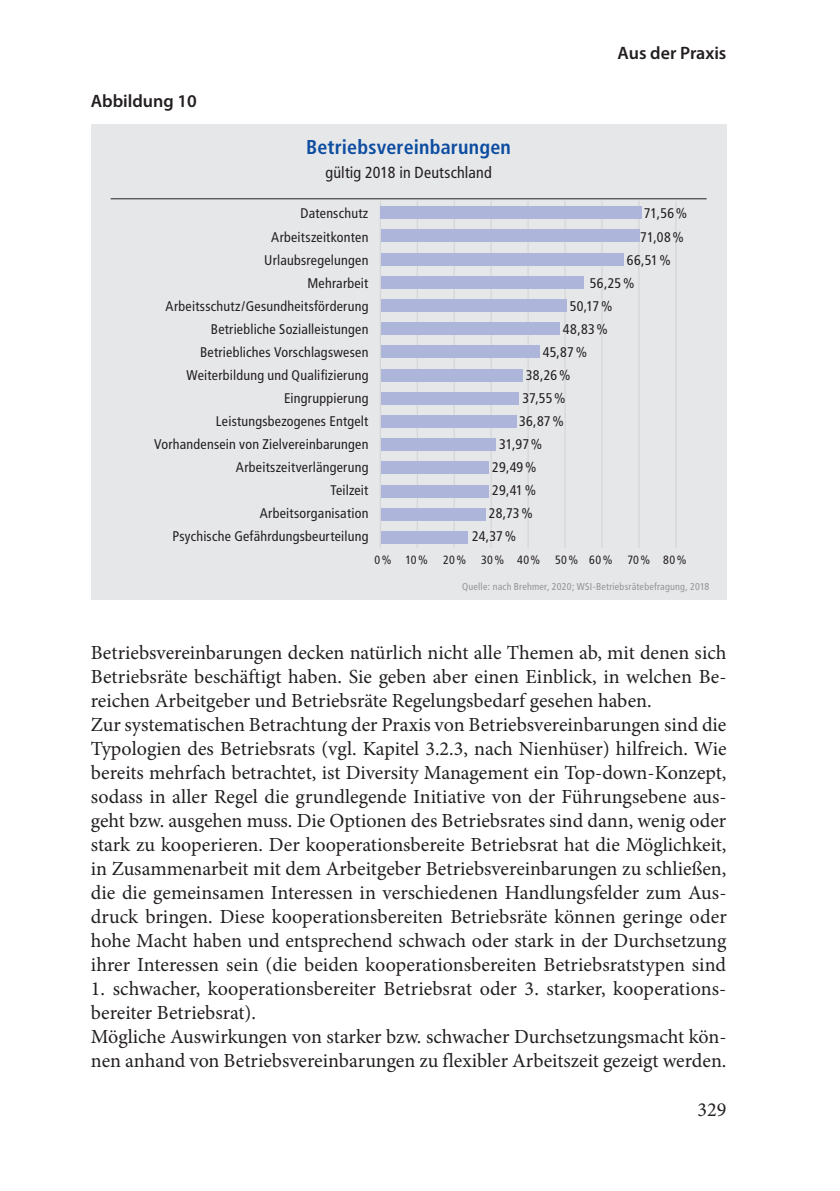
<style>
.page{position:relative;width:840px;height:1191px;background:#fff}
.page>*{position:absolute;margin:0;border:0;box-sizing:border-box;transform-origin:0 0}
.t1{font:20px/24px "Minion Pro";color:#231f20}
.t2{font:700 condensed 20px "Frutiger";letter-spacing:.01em;color:#0d4da1}
.t3{font:600 18px "Myriad Pro";color:#231f20}
.t4{font:condensed 16px "Frutiger";letter-spacing:.01em;color:#231f20}
.t5{font:condensed 14px/23px "Frutiger";letter-spacing:.015em;color:#231f20;text-align:right}
.t6{font:condensed 12px "Frutiger";letter-spacing:.025em;color:#231f20}
.t7{font:condensed 10px "Frutiger";letter-spacing:.02em;color:#939598}
</style>
<div class="page">
<div style="left:91px;top:125px;width:635px;height:475px;background:#e6e7e9"></div>
<hr style="left:379px;top:201px;width:1px;height:347px;background:#d1d2d4">
<hr style="left:416px;top:201px;width:1px;height:347px;background:#d1d2d4">
<hr style="left:453px;top:201px;width:1px;height:347px;background:#d1d2d4">
<hr style="left:490px;top:201px;width:1px;height:347px;background:#d1d2d4">
<hr style="left:527px;top:201px;width:1px;height:347px;background:#d1d2d4">
<hr style="left:564px;top:201px;width:1px;height:347px;background:#d1d2d4">
<hr style="left:601px;top:201px;width:1px;height:347px;background:#d1d2d4">
<hr style="left:638px;top:201px;width:1px;height:347px;background:#d1d2d4">
<hr style="left:675px;top:201px;width:1px;height:347px;background:#d1d2d4">
<div style="left:381px;top:207px;width:260px;height:12px;background:#aeb5db"></div>
<div style="left:381px;top:230px;width:257px;height:12px;background:#aeb5db"></div>
<div style="left:381px;top:253px;width:241px;height:12px;background:#aeb5db"></div>
<div style="left:381px;top:276px;width:202px;height:12px;background:#aeb5db"></div>
<div style="left:381px;top:299px;width:185px;height:12px;background:#aeb5db"></div>
<div style="left:381px;top:323px;width:177px;height:12px;background:#aeb5db"></div>
<div style="left:381px;top:346px;width:158px;height:12px;background:#aeb5db"></div>
<div style="left:381px;top:369px;width:141px;height:12px;background:#aeb5db"></div>
<div style="left:381px;top:392px;width:137px;height:12px;background:#aeb5db"></div>
<div style="left:381px;top:415px;width:135px;height:12px;background:#aeb5db"></div>
<div style="left:381px;top:438px;width:114px;height:12px;background:#aeb5db"></div>
<div style="left:381px;top:462px;width:107px;height:12px;background:#aeb5db"></div>
<div style="left:381px;top:485px;width:107px;height:12px;background:#aeb5db"></div>
<div style="left:381px;top:508px;width:104px;height:12px;background:#aeb5db"></div>
<div style="left:381px;top:531px;width:86px;height:12px;background:#aeb5db"></div>
<hr style="left:111px;top:198px;width:595px;height:1px;background:#231f20">
<p class="t3" style="left:91px;top:89px;width:107px">Abbildung 10</p>
<p class="t2" style="left:306px;top:136px;width:206px">Betriebsvereinbarungen</p>
<p class="t4" style="left:325px;top:164px;width:168px">gültig 2018 in Deutschland</p>
<p class="t3" style="left:617px;top:41px;width:110px">Aus der Praxis</p>
<p class="t5" style="left:154px;top:202px;width:216px">Datenschutz<br>Arbeitszeitkonten<br>Urlaubsregelungen<br>Mehrarbeit<br>Arbeitsschutz/Gesundheitsförderung<br>Betriebliche Sozialleistungen<br>Betriebliches Vorschlagswesen<br>Weiterbildung und Qualifizierung<br>Eingruppierung<br>Leistungsbezogenes Entgelt<br>Vorhandensein von Zielvereinbarungen<br>Arbeitszeitverlängerung<br>Teilzeit<br>Arbeitsorganisation<br>Psychische Gefährdungsbeurteilung</p>
<p class="t5" style="left:643px;top:202px;width:45px">71,56%</p>
<p class="t5" style="left:640px;top:225px;width:45px">71,08%</p>
<p class="t5" style="left:626px;top:248px;width:46px">66,51%</p>
<p class="t5" style="left:589px;top:271px;width:46px">56,25%</p>
<p class="t5" style="left:569px;top:294px;width:44px">50,17%</p>
<p class="t5" style="left:562px;top:317px;width:47px">48,83%</p>
<p class="t5" style="left:542px;top:340px;width:46px">45,87%</p>
<p class="t5" style="left:525px;top:363px;width:46px">38,26%</p>
<p class="t5" style="left:522px;top:387px;width:44px">37,55%</p>
<p class="t5" style="left:519px;top:410px;width:46px">36,87%</p>
<p class="t5" style="left:498px;top:433px;width:45px">31,97%</p>
<p class="t5" style="left:492px;top:456px;width:46px">29,49%</p>
<p class="t5" style="left:492px;top:479px;width:45px">29,41%</p>
<p class="t5" style="left:488px;top:502px;width:45px">28,73%</p>
<p class="t5" style="left:472px;top:525px;width:46px">24,37%</p>
<p class="t6" style="left:374px;top:552px;width:55px">0% 10%</p>
<p class="t6" style="left:443px;top:552px;width:24px">20%</p>
<p class="t6" style="left:481px;top:552px;width:207px">30% 40% 50% 60% 70% 80%</p>
<p class="t7" style="left:462px;top:581px;width:249px">Quelle: nach Brehmer, 2020; WSI-Betriebsrätebefragung, 2018</p>
<p class="t1" style="left:91px;top:640px;width:637px">Betriebsvereinbarungen decken natürlich nicht alle Themen ab, mit denen sich Betriebsräte beschäftigt haben. Sie geben aber einen Einblick, in welchen Be&shy;reichen Arbeitgeber und Betriebsräte Regelungsbedarf gesehen haben.<br>Zur systematischen Betrachtung der Praxis von Betriebsvereinbarungen sind die Typologien des Betriebsrats (vgl. Kapitel 3.2.3, nach Nienhüser) hilfreich. Wie bereits mehrfach betrachtet, ist Diversity Management ein Top-down-Konzept, sodass in aller Regel die grundlegende Initiative von der Führungsebene aus&shy;geht bzw. ausgehen muss. Die Optionen des Betriebsrates sind dann, wenig oder stark zu kooperieren. Der kooperationsbereite Betriebsrat hat die Möglichkeit, in Zusammenarbeit mit dem Arbeitgeber Betriebsvereinbarungen zu schließen, die die gemeinsamen Interessen in verschiedenen Handlungsfelder zum Aus&shy;druck bringen. Diese kooperationsbereiten Betriebsräte können geringe oder hohe Macht haben und entsprechend schwach oder stark in der Durchsetzung ihrer Interessen sein (die beiden kooperationsbereiten Betriebsratstypen sind</p>
<p class="t1" style="left:91px;top:976px;width:636px">1. schwacher, kooperationsbereiter Betriebsrat oder 3. starker, kooperations&shy;bereiter Betriebsrat).<br>Mögliche Auswirkungen von starker bzw. schwacher Durchsetzungsmacht kön&shy;nen anhand von Betriebsvereinbarungen zu flexibler Arbeitszeit gezeigt werden.</p>
<p class="t1" style="left:697px;top:1097px;width:30px">329</p>
</div>
